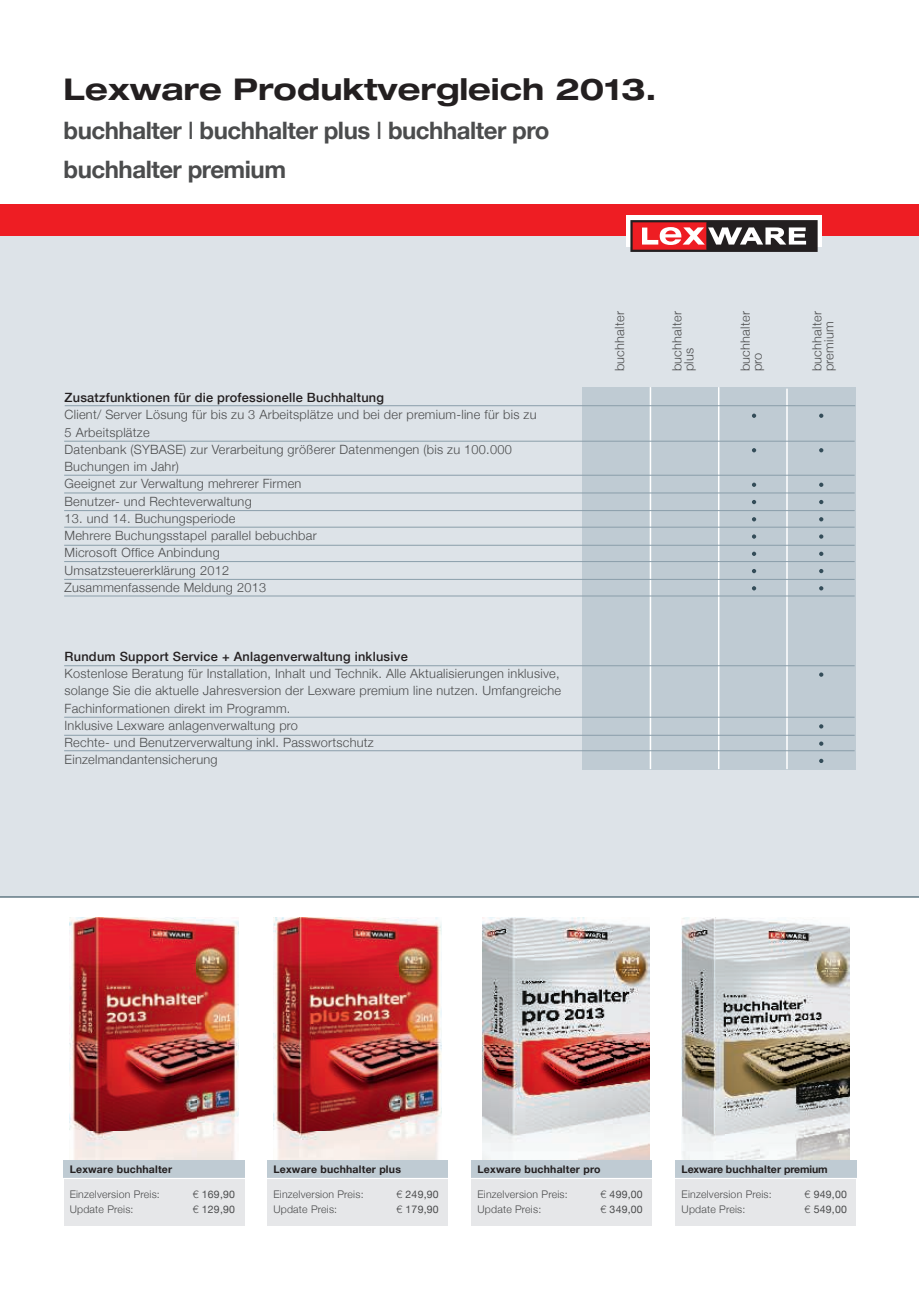
<style>
.page{position:relative;width:919px;height:1289px;background:#fff}
.page>*{position:absolute;margin:0;border:0;box-sizing:border-box;transform-origin:0 0}
.t1{font:700 expanded 30px "Helvetica Neue LT";color:#231f20}
.t2{font:700 24px/39px "Helvetica Neue";letter-spacing:-.02em;color:#4b4c4d}
.t3{font:300 12.75px/17.2px "Helvetica Neue";letter-spacing:.02em;color:#4b4c4d}
.t4{font:500 12.75px "Helvetica Neue";letter-spacing:.02em;color:#231f20}
.t5{font:300 10.5px "Helvetica Neue";letter-spacing:.02em;color:#4b4c4d}
.t6{font:700 10.5px "Helvetica Neue";letter-spacing:.02em;color:#231f20}
.t7{font:10.5px "Helvetica Neue";letter-spacing:.02em;color:#4b4c4d}
.t8{font:700 10.5px "Helvetica Neue";letter-spacing:-.015em;color:#231f20}
.s1{font-weight:400}
.s2{font-weight:300}
</style>
<div class="page">
<img style="left:70px;top:917px;width:168px;height:243px">
<img style="left:483px;top:917px;width:166px;height:243px">
<img style="left:681px;top:917px;width:168px;height:243px">
<img style="left:274px;top:917px;width:167px;height:243px">
<div style="left:0;top:233px;width:918px;height:663px;background:#dde3e8"></div>
<div style="left:0;top:204px;width:918px;height:32px;background:#ee1d23"></div>
<div style="left:626px;top:215px;width:195px;height:32px;background:#fff"></div>
<div style="left:630px;top:220px;width:187px;height:32px;background:#231f20"></div>
<svg style="left:632px;top:222px;width:174px;height:28px"></svg>
<div style="left:582px;top:387px;width:273px;height:382px;background:#bfcbd3"></div>
<hr style="left:786px;top:388px;width:1px;height:381px;background:#fff">
<hr style="left:718px;top:387px;width:1px;height:382px;background:#fff">
<hr style="left:649px;top:387px;width:2px;height:382px;background:#fff">
<svg style="left:752px;top:413px;width:4px;height:5px"></svg>
<svg style="left:752px;top:448px;width:4px;height:4px"></svg>
<svg style="left:752px;top:482px;width:4px;height:5px"></svg>
<svg style="left:752px;top:500px;width:4px;height:4px"></svg>
<svg style="left:752px;top:517px;width:4px;height:4px"></svg>
<svg style="left:752px;top:534px;width:4px;height:4px"></svg>
<svg style="left:752px;top:551px;width:4px;height:5px"></svg>
<svg style="left:752px;top:569px;width:4px;height:4px"></svg>
<svg style="left:752px;top:586px;width:4px;height:4px"></svg>
<svg style="left:819px;top:413px;width:4px;height:5px"></svg>
<svg style="left:819px;top:448px;width:4px;height:4px"></svg>
<svg style="left:819px;top:482px;width:4px;height:5px"></svg>
<svg style="left:819px;top:500px;width:4px;height:4px"></svg>
<svg style="left:819px;top:517px;width:4px;height:4px"></svg>
<svg style="left:819px;top:534px;width:4px;height:4px"></svg>
<svg style="left:819px;top:551px;width:4px;height:5px"></svg>
<svg style="left:819px;top:569px;width:4px;height:4px"></svg>
<svg style="left:819px;top:586px;width:4px;height:4px"></svg>
<svg style="left:819px;top:672px;width:4px;height:4px"></svg>
<svg style="left:819px;top:724px;width:4px;height:4px"></svg>
<svg style="left:819px;top:741px;width:4px;height:4px"></svg>
<svg style="left:819px;top:758px;width:4px;height:5px"></svg>
<hr style="left:64px;top:579px;width:790px;height:1px;background:#8a9eaa">
<hr style="left:64px;top:717px;width:790px;height:1px;background:#8a9eaa">
<hr style="left:64px;top:545px;width:790px;height:1px;background:#8a9eaa">
<hr style="left:65px;top:405px;width:790px;height:1px;background:#8a9eaa">
<hr style="left:64px;top:441px;width:790px;height:1px;background:#8a9eaa">
<hr style="left:64px;top:510px;width:790px;height:1px;background:#8a9eaa">
<hr style="left:64px;top:527px;width:790px;height:1px;background:#8a9eaa">
<hr style="left:64px;top:665px;width:790px;height:1px;background:#8a9eaa">
<hr style="left:64px;top:475px;width:790px;height:1px;background:#8a9eaa">
<hr style="left:64px;top:492px;width:790px;height:1px;background:#8a9eaa">
<hr style="left:64px;top:561px;width:790px;height:1px;background:#8a9eaa">
<hr style="left:64px;top:595px;width:790px;height:1px;background:#8a9eaa">
<hr style="left:64px;top:735px;width:790px;height:1px;background:#8a9eaa">
<hr style="left:64px;top:750px;width:790px;height:1px;background:#8a9eaa">
<div style="left:64px;top:1160px;width:180px;height:65px;background:#e6e7e9"></div>
<div style="left:64px;top:1160px;width:180px;height:18px;background:#bfcbd3"></div>
<div style="left:267px;top:1160px;width:181px;height:65px;background:#e6e7e9"></div>
<div style="left:267px;top:1160px;width:181px;height:18px;background:#bfcbd3"></div>
<div style="left:471px;top:1160px;width:181px;height:65px;background:#e6e7e9"></div>
<div style="left:471px;top:1160px;width:181px;height:18px;background:#bfcbd3"></div>
<div style="left:675px;top:1160px;width:181px;height:65px;background:#e6e7e9"></div>
<div style="left:675px;top:1160px;width:181px;height:18px;background:#bfcbd3"></div>
<hr style="left:0;top:896px;width:918px;height:1px;background:#5e7682">
<h1 class="t1" style="left:64px;top:78px;width:594px">Lexware Produktvergleich 2013.</h1>
<h2 class="t2" style="left:64px;top:113px;width:487px">buchhalter <span class="s1">I</span> buchhalter plus <span class="s1">I</span> buchhalter pro buchhalter premium</h2>
<p class="t4" style="left:65px;top:392px;width:321px">Zusatzfunktionen für die professionelle Buchhaltung</p>
<p class="t3" style="left:65px;top:406px;width:473px">Client/ Server Lösung für bis zu 3 Arbeitsplätze und bei der premium-line für bis zu 5 Arbeitsplätze<br>Datenbank (SYBASE) zur Verarbeitung größerer Datenmengen (bis zu 100.000<br>Buchungen im Jahr)<br>Geeignet zur Verwaltung mehrerer Firmen<br>Benutzer- und Rechteverwaltung</p>
<p class="t3" style="left:65px;top:509px;width:254px">13. und 14. Buchungsperiode<br>Mehrere Buchungsstapel parallel bebuchbar<br>Microsoft Office Anbindung<br>Umsatzsteuererklärung 2012<br>Zusammenfassende Meldung 2013</p>
<p class="t4" style="left:65px;top:651px;width:345px">Rundum Support Service + Anlagenverwaltung inklusive</p>
<p class="t3" style="left:65px;top:664px;width:498px">Kostenlose Beratung für Installation, Inhalt und Technik. Alle Aktualisierungen inklusive, solange Sie die aktuelle Jahresversion der Lexware premium line nutzen. Umfangreiche Fachinformationen direkt im Programm.<br>Inklusive Lexware anlagenverwaltung pro<br>Rechte- und Benutzerverwaltung inkl. Passwortschutz<br>Einzelmandantensicherung</p>
<p class="t3" style="left:611px;top:371px;width:62px;rotate:-90deg">buchhalter</p>
<p class="t3" style="left:671px;top:371px;width:62px;line-height:12px;rotate:-90deg">buchhalter plus</p>
<p class="t3" style="left:739px;top:371px;width:62px;line-height:12px;rotate:-90deg">buchhalter pro</p>
<p class="t3" style="left:811px;top:371px;width:62px;line-height:12px;rotate:-90deg">buchhalter premium</p>
<p class="t6" style="left:70px;top:1165px;width:104px">Lexware buchhalter</p>
<p class="t5" style="left:70px;top:1189px;width:92px">Einzelversion Preis:</p>
<p class="t7" style="left:193px;top:1190px;width:44px"><span class="s2">€</span> 169,90</p>
<p class="t5" style="left:70px;top:1203px;width:65px">Update Preis:</p>
<p class="t7" style="left:193px;top:1205px;width:44px"><span class="s2">€</span> 129,90</p>
<p class="t6" style="left:273px;top:1165px;width:129px">Lexware buchhalter plus</p>
<p class="t5" style="left:273px;top:1189px;width:92px">Einzelversion Preis:</p>
<p class="t7" style="left:396px;top:1190px;width:44px"><span class="s2">€</span> 249,90</p>
<p class="t5" style="left:273px;top:1203px;width:65px">Update Preis:</p>
<p class="t7" style="left:396px;top:1205px;width:44px"><span class="s2">€</span> 179,90</p>
<p class="t6" style="left:477px;top:1165px;width:125px">Lexware buchhalter pro</p>
<p class="t5" style="left:477px;top:1189px;width:92px">Einzelversion Preis:</p>
<p class="t7" style="left:600px;top:1190px;width:44px"><span class="s2">€</span> 499,00</p>
<p class="t5" style="left:477px;top:1203px;width:65px">Update Preis:</p>
<p class="t7" style="left:600px;top:1205px;width:44px"><span class="s2">€</span> 349,00</p>
<p class="t8" style="left:681px;top:1165px;width:147px">Lexware buchhalter premium</p>
<p class="t5" style="left:681px;top:1189px;width:92px">Einzelversion Preis:</p>
<p class="t7" style="left:804px;top:1190px;width:44px"><span class="s2">€</span> 949,00</p>
<p class="t5" style="left:681px;top:1203px;width:65px">Update Preis:</p>
<p class="t7" style="left:804px;top:1205px;width:44px"><span class="s2">€</span> 549,00</p>
</div>
